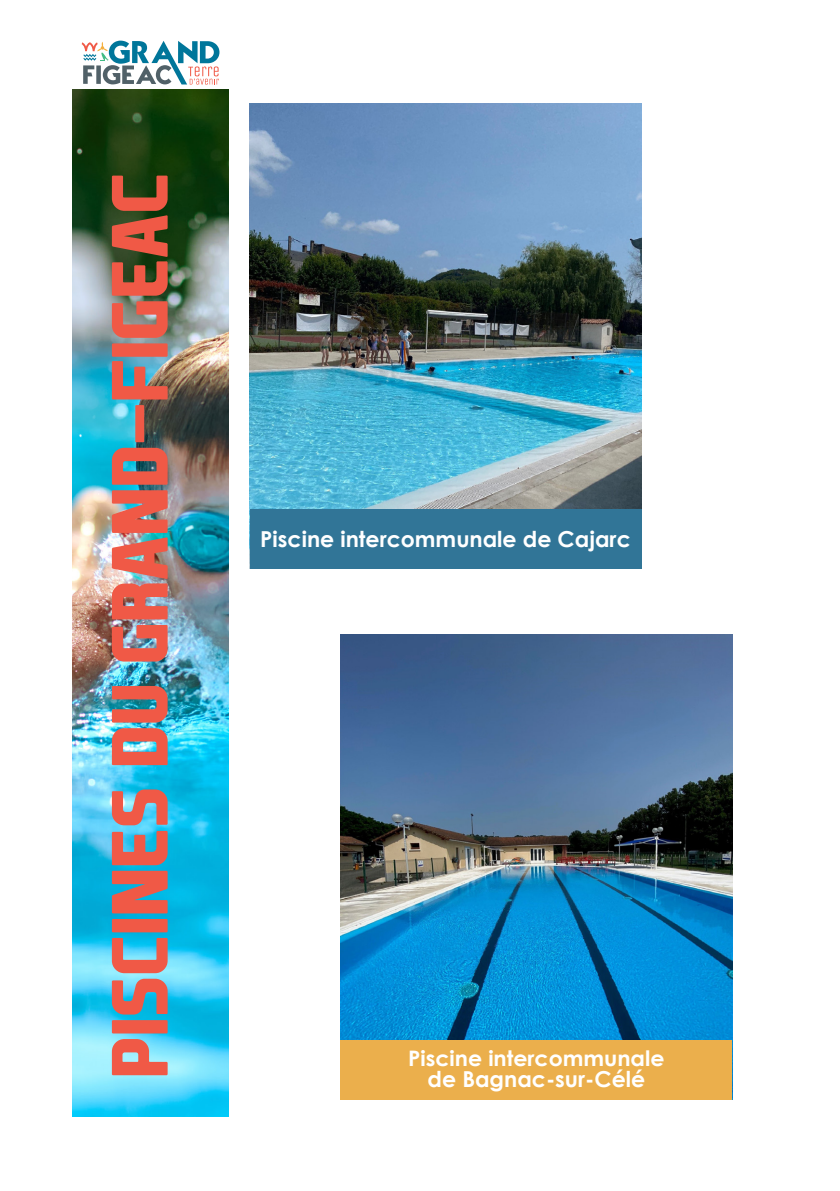
<style>
.page{position:relative;width:840px;height:1191px;background:#fff}
.page>*{position:absolute;margin:0;border:0;box-sizing:border-box;transform-origin:0 0}
.t1{font:700 76px "EA Sports Covers SC";color:#f05946}
.t2{font:700 22px "Century Gothic";color:#fff}
.t3{font:700 21.4px "Century Gothic";color:#fff}
</style>
<div class="page">
<img style="left:72px;top:89px;width:156px;height:1027px">
<svg style="left:82px;top:41px;width:137px;height:44px"></svg>
<img style="left:249px;top:104px;width:392px;height:405px">
<img style="left:340px;top:635px;width:391px;height:405px">
<div style="left:249px;top:509px;width:392px;height:59px;background:#317597"></div>
<div style="left:340px;top:1040px;width:391px;height:59px;background:#ebaf4c"></div>
<p class="t1" style="left:92px;top:1078px;width:906px;rotate:-90deg">PISCINES DU GRAND-FIGEAC</p>
<p class="t2" style="left:260px;top:522px;width:372px">Piscine intercommunale de Cajarc</p>
<p class="t3" style="left:408px;top:1042px;width:258px">Piscine intercommunale</p>
<p class="t2" style="left:427px;top:1062px;width:219px">de Bagnac-sur-Célé</p>
</div>
